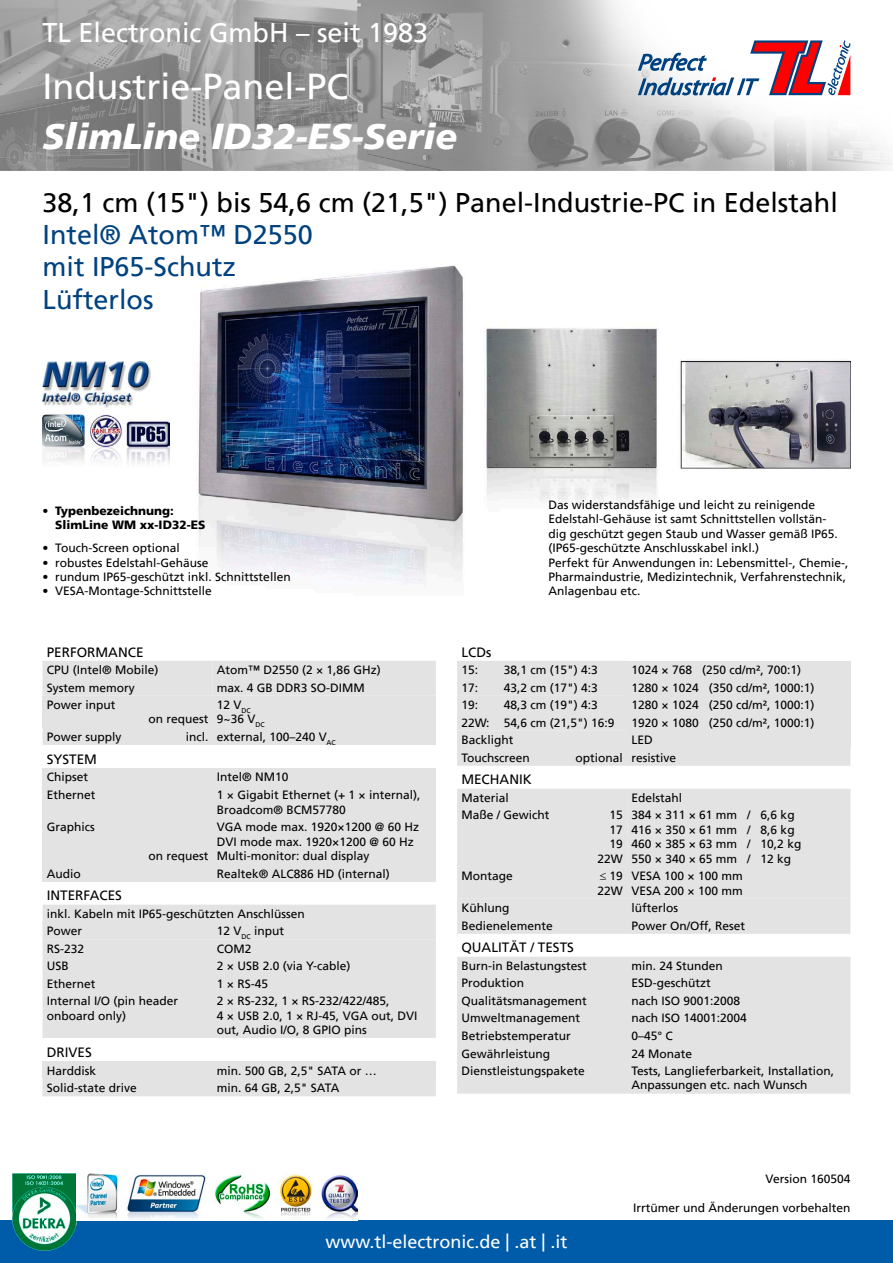
<style>
.page{position:relative;width:893px;height:1263px;background:#fff}
.page>*{position:absolute;margin:0;border:0;box-sizing:border-box;transform-origin:0 0}
.t1{font:italic 900 36px "Frutiger LT";color:#fff}
.t2{font:36px "Frutiger LT";color:#fff}
.t3{font:27px "Frutiger LT";color:#000}
.t4{font:27px/32.4px "Frutiger LT";color:#004280}
.t5{font:27px "Frutiger LT";color:#fff}
.t6{font:18px "Frutiger LT";color:#fff}
.t7{font:13.5px "Frutiger LT";color:#000}
.t8{font:12px/14.4px "Frutiger LT";color:#000}
.t9{font:900 12px/14.4px "Frutiger LT";color:#000}
.s1{font-weight:400}
</style>
<div class="page">
<img style="left:0;top:0;width:893px;height:170px">
<svg style="left:638px;top:40px;width:212px;height:55px"></svg>
<div style="left:0;top:1220px;width:893px;height:43px;background:#005ca9"></div>
<img style="left:13px;top:1174px;width:344px;height:46px">
<img style="left:13px;top:1220px;width:64px;height:30px">
<img style="left:198px;top:265px;width:652px;height:324px">
<img style="left:43px;top:361px;width:127px;height:103px">
<div style="left:627px;top:661px;width:223px;height:17px;background:#e3e3e3"></div>
<div style="left:627px;top:678px;width:223px;height:18px;background:#e3e3e3"></div>
<div style="left:457px;top:661px;width:170px;height:70px;background:#e3e3e3"></div>
<div style="left:627px;top:696px;width:223px;height:17px;background:#e3e3e3"></div>
<div style="left:627px;top:713px;width:223px;height:18px;background:#e3e3e3"></div>
<div style="left:457px;top:731px;width:170px;height:17px;background:#e3e3e3"></div>
<div style="left:627px;top:731px;width:223px;height:17px;background:#e3e3e3"></div>
<div style="left:457px;top:748px;width:393px;height:18px;background:#e3e3e3"></div>
<div style="left:43px;top:661px;width:393px;height:84px;background:#e3e3e3"></div>
<div style="left:43px;top:696px;width:170px;height:32px;background:#e3e3e3"></div>
<div style="left:213px;top:696px;width:223px;height:32px;background:#e3e3e3"></div>
<div style="left:213px;top:728px;width:223px;height:17px;background:#e3e3e3"></div>
<div style="left:43px;top:768px;width:170px;height:18px;background:#e3e3e3"></div>
<div style="left:213px;top:768px;width:223px;height:18px;background:#e3e3e3"></div>
<div style="left:43px;top:786px;width:170px;height:32px;background:#e3e3e3"></div>
<div style="left:213px;top:786px;width:223px;height:32px;background:#e3e3e3"></div>
<div style="left:43px;top:818px;width:170px;height:46px;background:#e3e3e3"></div>
<div style="left:213px;top:818px;width:223px;height:46px;background:#e3e3e3"></div>
<div style="left:43px;top:864px;width:170px;height:18px;background:#e3e3e3"></div>
<div style="left:213px;top:864px;width:223px;height:18px;background:#e3e3e3"></div>
<div style="left:43px;top:905px;width:393px;height:133px;background:#e3e3e3"></div>
<div style="left:43px;top:1061px;width:170px;height:18px;background:#e3e3e3"></div>
<div style="left:213px;top:1061px;width:223px;height:18px;background:#e3e3e3"></div>
<div style="left:43px;top:1079px;width:393px;height:17px;background:#e3e3e3"></div>
<div style="left:457px;top:789px;width:393px;height:145px;background:#e3e3e3"></div>
<div style="left:457px;top:957px;width:393px;height:137px;background:#e3e3e3"></div>
<h2 class="t5" style="left:43px;top:16px;width:387px">TL Electronic GmbH – seit 1983</h2>
<h1 class="t2" style="left:43px;top:66px;width:308px">Industrie-Panel-PC</h1>
<h1 class="t1" style="left:43px;top:115px;width:416px">SlimLine ID32-ES-Serie</h1>
<h2 class="t3" style="left:43px;top:186px;width:797px">38,1 cm (15") bis 54,6 cm (21,5") Panel-Industrie-PC in Edelstahl</h2>
<h2 class="t4" style="left:43px;top:219px;width:272px">Intel® Atom™ D2550 mit IP65-Schutz<br>Lüfterlos</h2>
<p class="t9" style="left:55px;top:503px;width:152px;text-indent:-13px"><span class="s1">•</span> Typenbezeichnung:<br>SlimLine WM xx-ID32-ES</p>
<p class="t8" style="left:43px;top:541px;width:139px">• Touch-Screen optional</p>
<p class="t8" style="left:43px;top:555px;width:168px">• robustes Edelstahl-Gehäuse</p>
<p class="t8" style="left:43px;top:570px;width:250px">• rundum IP65-geschützt inkl. Schnittstellen</p>
<p class="t8" style="left:43px;top:584px;width:171px">• VESA-Montage-Schnittstelle</p>
<p class="t7" style="left:47px;top:644px;width:98px">PERFORMANCE</p>
<p class="t8" style="left:47px;top:663px;width:113px">CPU (Intel® Mobile)</p>
<p class="t8" style="left:217px;top:663px;width:165px">Atom™ D2550 (2 × 1,86 GHz)</p>
<p class="t8" style="left:47px;top:680px;width:90px">System memory</p>
<p class="t8" style="left:217px;top:680px;width:150px">max. 4 GB DDR3 SO-DIMM</p>
<p class="t8" style="left:47px;top:698px;width:70px">Power input</p>
<p class="t8" style="left:148px;top:712px;width:62px">on request</p>
<p class="t8" style="left:217px;top:698px;width:49px">12 V <sub>DC<br></sub>9~36 V <sub>DC</sub></p>
<p class="t8" style="left:47px;top:730px;width:76px">Power supply</p>
<p class="t8" style="left:186px;top:730px;width:152px">incl. external, 100–240 V <sub>AC</sub></p>
<p class="t7" style="left:47px;top:751px;width:52px">SYSTEM</p>
<p class="t8" style="left:47px;top:770px;width:43px">Chipset</p>
<p class="t8" style="left:217px;top:770px;width:73px">Intel® NM10</p>
<p class="t8" style="left:47px;top:788px;width:50px">Ethernet</p>
<p class="t8" style="left:217px;top:788px;width:205px">1 × Gigabit Ethernet (+ 1 × internal),<br>Broadcom® BCM57780</p>
<p class="t8" style="left:47px;top:820px;width:50px">Graphics</p>
<p class="t8" style="left:148px;top:849px;width:62px">on request</p>
<p class="t8" style="left:217px;top:820px;width:204px">VGA mode max. 1920×1200 @ 60 Hz<br>DVI mode max. 1920×1200 @ 60 Hz<br>Multi-monitor: dual display</p>
<p class="t8" style="left:47px;top:866px;width:35px">Audio</p>
<p class="t8" style="left:217px;top:866px;width:174px">Realtek® ALC886 HD (internal)</p>
<p class="t7" style="left:47px;top:888px;width:77px">INTERFACES</p>
<p class="t8" style="left:47px;top:905px;width:260px;line-height:17.5px">inkl. Kabeln mit IP65-geschützten Anschlüssen<br>Power</p>
<p class="t8" style="left:217px;top:924px;width:69px">12 V <sub>DC</sub> input</p>
<p class="t8" style="left:47px;top:941px;width:39px">RS-232</p>
<p class="t8" style="left:217px;top:941px;width:36px">COM2</p>
<p class="t8" style="left:47px;top:959px;width:23px">USB</p>
<p class="t8" style="left:217px;top:959px;width:135px">2 × USB 2.0 (via Y-cable)</p>
<p class="t8" style="left:47px;top:977px;width:50px">Ethernet</p>
<p class="t8" style="left:217px;top:977px;width:53px">1 × RS-45</p>
<p class="t8" style="left:47px;top:994px;width:133px">Internal I/O (pin header onboard only)</p>
<p class="t8" style="left:217px;top:994px;width:202px">2 × RS-232, 1 × RS-232/422/485,<br>4 × USB 2.0, 1 × RJ-45, VGA out, DVI out, Audio I/O, 8 GPIO pins</p>
<p class="t7" style="left:47px;top:1044px;width:47px">DRIVES</p>
<p class="t8" style="left:47px;top:1063px;width:51px">Harddisk</p>
<p class="t8" style="left:217px;top:1063px;width:161px">min. 500 GB, 2,5" SATA or …</p>
<p class="t8" style="left:47px;top:1081px;width:92px">Solid-state drive</p>
<p class="t8" style="left:217px;top:1081px;width:124px">min. 64 GB, 2,5" SATA</p>
<p class="t8" style="left:549px;top:498px;width:302px">Das widerstandsfähige und leicht zu reinigende Edelstahl-Gehäuse ist samt Schnittstellen vollstän-<br>dig geschützt gegen Staub und Wasser gemäß IP65. (IP65-geschützte Anschlusskabel inkl.)<br>Perfekt für Anwendungen in: Lebensmittel-, Chemie-, Pharmaindustrie, Medizintechnik, Verfahrenstechnik, Anlagenbau etc.</p>
<p class="t7" style="left:461px;top:644px;width:31px">LCDs</p>
<p class="t8" style="left:461px;top:663px;width:18px">15:</p>
<p class="t8" style="left:504px;top:663px;width:96px">38,1 cm (15") 4:3</p>
<p class="t8" style="left:631px;top:663px;width:171px">1024 × 768 (250 cd/m², 700:1)</p>
<p class="t8" style="left:461px;top:680px;width:18px">17:</p>
<p class="t8" style="left:504px;top:680px;width:96px">43,2 cm (17") 4:3</p>
<p class="t8" style="left:631px;top:680px;width:184px">1280 × 1024 (350 cd/m², 1000:1)</p>
<p class="t8" style="left:461px;top:698px;width:18px">19:</p>
<p class="t8" style="left:504px;top:698px;width:96px">48,3 cm (19") 4:3</p>
<p class="t8" style="left:631px;top:698px;width:184px">1280 × 1024 (250 cd/m², 1000:1)</p>
<p class="t8" style="left:461px;top:715px;width:155px">22W: 54,6 cm (21,5") 16:9</p>
<p class="t8" style="left:631px;top:715px;width:184px">1920 × 1080 (250 cd/m², 1000:1)</p>
<p class="t8" style="left:461px;top:733px;width:54px">Backlight</p>
<p class="t8" style="left:631px;top:733px;width:23px">LED</p>
<p class="t8" style="left:461px;top:750px;width:70px">Touchscreen</p>
<p class="t8" style="left:576px;top:750px;width:102px">optional resistive</p>
<p class="t7" style="left:461px;top:772px;width:72px">MECHANIK</p>
<p class="t8" style="left:461px;top:791px;width:49px">Material</p>
<p class="t8" style="left:631px;top:791px;width:52px">Edelstahl</p>
<p class="t8" style="left:461px;top:808px;width:90px">Maße / Gewicht</p>
<p class="t8" style="left:598px;top:808px;width:27px;text-align:right">15<br>17<br>19<br>22W</p>
<p class="t8" style="left:631px;top:808px;width:171px">384 × 311 × 61 mm / 6,6 kg<br>416 × 350 × 61 mm / 8,6 kg<br>460 × 385 × 63 mm / 10,2 kg<br>550 × 340 × 65 mm / 12 kg</p>
<p class="t8" style="left:461px;top:869px;width:53px">Montage</p>
<p class="t8" style="left:598px;top:869px;width:27px">≤ 19<br>22W</p>
<p class="t8" style="left:631px;top:869px;width:113px">VESA 100 × 100 mm<br>VESA 200 × 100 mm</p>
<p class="t8" style="left:461px;top:901px;width:49px">Kühlung</p>
<p class="t8" style="left:631px;top:901px;width:48px">lüfterlos</p>
<p class="t8" style="left:461px;top:918px;width:93px">Bedienelemente</p>
<p class="t8" style="left:631px;top:918px;width:115px">Power On/Off, Reset</p>
<p class="t7" style="left:461px;top:940px;width:114px">QUALITÄT / TESTS</p>
<p class="t8" style="left:461px;top:959px;width:127px">Burn-in Belastungstest</p>
<p class="t8" style="left:631px;top:959px;width:93px">min. 24 Stunden</p>
<p class="t8" style="left:461px;top:976px;width:64px">Produktion</p>
<p class="t8" style="left:631px;top:976px;width:81px">ESD-geschützt</p>
<p class="t8" style="left:461px;top:994px;width:127px">Qualitätsmanagement</p>
<p class="t8" style="left:631px;top:994px;width:110px">nach ISO 9001:2008</p>
<p class="t8" style="left:461px;top:1011px;width:120px">Umweltmanagement</p>
<p class="t8" style="left:631px;top:1011px;width:117px">nach ISO 14001:2004</p>
<p class="t8" style="left:461px;top:1029px;width:111px">Betriebstemperatur</p>
<p class="t8" style="left:631px;top:1029px;width:43px">0–45° C</p>
<p class="t8" style="left:461px;top:1046px;width:90px">Gewährleistung</p>
<p class="t8" style="left:631px;top:1046px;width:62px">24 Monate</p>
<p class="t8" style="left:461px;top:1064px;width:125px">Dienstleistungspakete</p>
<p class="t8" style="left:631px;top:1064px;width:204px">Tests, Langlieferbarkeit, Installation,<br>Anpassungen etc. nach Wunsch</p>
<p class="t8" style="left:765px;top:1171px;width:86px">Version 160504</p>
<p class="t8" style="left:633px;top:1201px;width:219px">Irrtümer und Änderungen vorbehalten</p>
<h3 class="t6" style="left:325px;top:1231px;width:244px">www.tl-electronic.de | .at | .it</h3>
</div>
